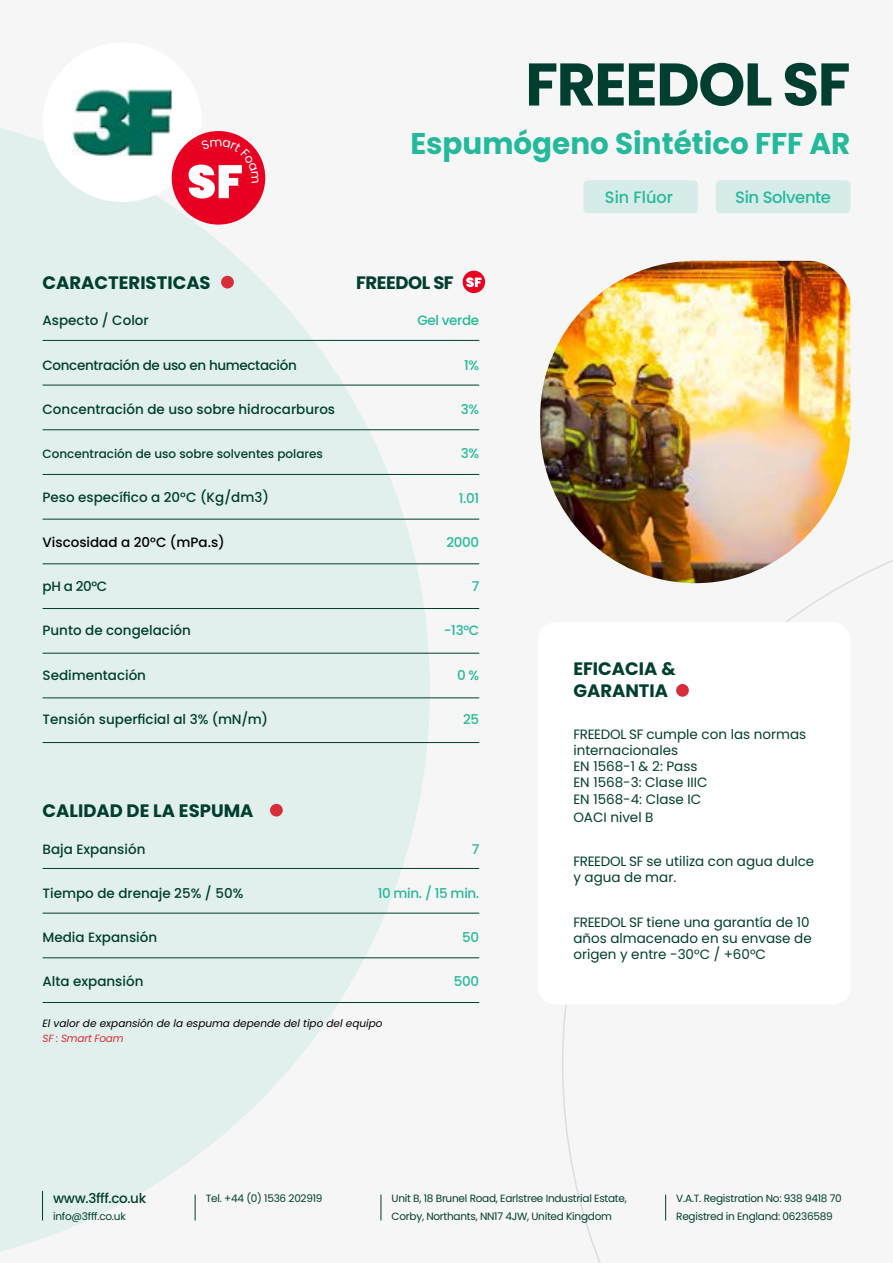
<style>
.page{position:relative;width:893px;height:1263px;background:#f6f6f6}
.page>*{position:absolute;margin:0;border:0;box-sizing:border-box;transform-origin:0 0}
.t1{font:700 60px "Poppins";letter-spacing:-.025em;color:#003e2f}
.t2{font:700 30px "Poppins";color:#25b99b}
.t3{font:700 18px/21.6px "Poppins";color:#003e2f}
.t4{font:700 18px "Poppins";letter-spacing:-.025em;color:#003e2f}
.t5{font:500 16.5px "Poppins";letter-spacing:-.025em;color:#25b99b}
.t6{font:500 16.5px "Poppins";color:#25b99b}
.t7{font:13.5px/16.2px "Poppins";color:#003e2f}
.t8{font:500 13.5px "Poppins";color:#003e2f}
.t9{font:500 13.5px "Poppins";letter-spacing:-.025em;color:#25b99b}
.t10{font:500 13.5px "Poppins";letter-spacing:-.025em;color:#003e2f}
.t11{font:500 13.5px "Poppins";color:#000}
.t12{font:500 12px "Poppins";color:#003e2f}
.t13{font:10.5px/18px "Poppins";letter-spacing:-.025em;color:#003e2f}
.t14{font:italic 10.5px "Poppins";color:#000}
.t15{font:italic 10.5px "Poppins";letter-spacing:-.025em;color:#d72d38}
</style>
<div class="page">
<svg style="left:0;top:128px;width:430px;height:1124px;fill:#e1f0ed"></svg>
<svg style="left:42px;top:1191px;width:1px;height:29px"></svg>
<svg style="left:381px;top:1194px;width:1px;height:26px"></svg>
<svg style="left:195px;top:1194px;width:1px;height:26px"></svg>
<svg style="left:665px;top:1194px;width:1px;height:26px"></svg>
<div style="left:538px;top:622px;width:312px;height:383px;background:#fff;border-radius:18px"></div>
<div style="left:43px;top:43px;width:159px;height:159px;background:#fff;border-radius:50%"></div>
<img style="left:73px;top:89px;width:99px;height:66px">
<div style="left:583px;top:180px;width:115px;height:33px;background:#d6ece8;border-radius:4px"></div>
<div style="left:716px;top:180px;width:134px;height:33px;background:#d6ece8;border-radius:4px"></div>
<hr style="left:43px;top:340px;width:436px;height:1px;background:#003e2f">
<hr style="left:43px;top:868px;width:436px;height:1px;background:#003e2f">
<hr style="left:43px;top:519px;width:436px;height:1px;background:#003e2f">
<hr style="left:43px;top:697px;width:436px;height:1px;background:#003e2f">
<hr style="left:43px;top:429px;width:436px;height:1px;background:#003e2f">
<hr style="left:43px;top:957px;width:436px;height:1px;background:#003e2f">
<hr style="left:43px;top:608px;width:436px;height:1px;background:#003e2f">
<hr style="left:43px;top:385px;width:436px;height:1px;background:#003e2f">
<hr style="left:43px;top:913px;width:436px;height:1px;background:#003e2f">
<hr style="left:43px;top:563px;width:436px;height:1px;background:#003e2f">
<hr style="left:43px;top:742px;width:436px;height:1px;background:#003e2f">
<hr style="left:43px;top:474px;width:436px;height:1px;background:#003e2f">
<hr style="left:43px;top:1002px;width:436px;height:1px;background:#003e2f">
<hr style="left:43px;top:653px;width:436px;height:1px;background:#003e2f">
<div style="left:221px;top:276px;width:13px;height:12px;background:#d72d38;border-radius:50%"></div>
<div style="left:676px;top:684px;width:13px;height:13px;background:#d72d38;border-radius:50%"></div>
<div style="left:270px;top:804px;width:13px;height:12px;background:#d72d38;border-radius:50%"></div>
<img style="left:540px;top:261px;width:310px;height:322px">
<div style="left:172px;top:131px;width:93px;height:94px;background:#e70022;border-radius:50%"></div>
<div style="left:463px;top:271px;width:22px;height:22px;background:#e70022;border-radius:50%"></div>
<svg style="left:466px;top:277px;width:15px;height:10px"></svg>
<svg style="left:189px;top:139px;width:70px;height:59px"></svg>
<h1 class="t1" style="left:525px;top:50px;width:327px">FREEDOL SF</h1>
<h3 class="t3" style="left:43px;top:271px;width:170px">CARACTERISTICAS</h3>
<h2 class="t2" style="left:410px;top:126px;width:442px">Espumógeno Sintético FFF AR</h2>
<p class="t6" style="left:605px;top:187px;width:70px">Sin Flúor</p>
<p class="t5" style="left:735px;top:187px;width:97px">Sin Solvente</p>
<h3 class="t4" style="left:356px;top:272px;width:99px">FREEDOL SF</h3>
<p class="t8" style="left:43px;top:313px;width:108px">Aspecto / Color</p>
<p class="t10" style="left:43px;top:357px;width:256px">Concentración de uso en humectación</p>
<p class="t8" style="left:43px;top:401px;width:294px">Concentración de uso sobre hidrocarburos</p>
<p class="t12" style="left:43px;top:447px;width:282px">Concentración de uso sobre solventes polares</p>
<p class="t8" style="left:43px;top:490px;width:228px">Peso específico a 20°C (Kg/dm3)</p>
<p class="t11" style="left:43px;top:534px;width:184px">Viscosidad a 20°C (mPa.s)</p>
<p class="t8" style="left:43px;top:578px;width:66px">pH a 20°C</p>
<p class="t8" style="left:43px;top:623px;width:150px">Punto de congelación</p>
<p class="t8" style="left:43px;top:667px;width:105px">Sedimentación</p>
<p class="t8" style="left:43px;top:711px;width:227px">Tensión superficial al 3% (mN/m)</p>
<h3 class="t3" style="left:43px;top:799px;width:212px">CALIDAD DE LA ESPUMA</h3>
<p class="t9" style="left:417px;top:313px;width:63px">Gel verde</p>
<p class="t9" style="left:464px;top:357px;width:17px">1%</p>
<p class="t9" style="left:461px;top:401px;width:20px">3%</p>
<p class="t9" style="left:461px;top:446px;width:20px">3%</p>
<p class="t9" style="left:459px;top:490px;width:22px">1.01</p>
<p class="t9" style="left:446px;top:534px;width:34px">2000</p>
<p class="t9" style="left:472px;top:578px;width:9px">7</p>
<p class="t9" style="left:444px;top:623px;width:37px">-13°C</p>
<p class="t9" style="left:457px;top:667px;width:24px">0 %</p>
<p class="t9" style="left:463px;top:711px;width:18px">25</p>
<p class="t8" style="left:43px;top:841px;width:104px">Baja Expansión</p>
<p class="t8" style="left:43px;top:885px;width:202px">Tiempo de drenaje 25% / 50%</p>
<p class="t8" style="left:43px;top:929px;width:116px">Media Expansión</p>
<p class="t8" style="left:43px;top:974px;width:102px">Alta expansión</p>
<p class="t14" style="left:43px;top:1017px;width:342px">El valor de expansión de la espuma depende del tipo del equipo</p>
<p class="t15" style="left:43px;top:1032px;width:83px">SF : Smart Foam</p>
<p class="t9" style="left:472px;top:841px;width:9px">7</p>
<p class="t9" style="left:378px;top:885px;width:103px">10 min. / 15 min.</p>
<p class="t9" style="left:462px;top:929px;width:18px">50</p>
<p class="t9" style="left:454px;top:974px;width:27px">500</p>
<h3 class="t3" style="left:573px;top:658px;width:104px">EFICACIA &amp;<br>GARANTIA</h3>
<p class="t7" style="left:573px;top:726px;width:234px">FREEDOL SF cumple con las normas internacionales<br>EN 1568-1 &amp; 2: Pass<br>EN 1568-3: Clase IIIC<br>EN 1568-4: Clase IC</p>
<p class="t7" style="left:573px;top:809px;width:82px">OACI nivel B</p>
<p class="t7" style="left:573px;top:853px;width:242px">FREEDOL SF se utiliza con agua dulce y agua de mar.</p>
<p class="t7" style="left:573px;top:914px;width:240px">FREEDOL SF tiene una garantía de 10 años almacenado en su envase de origen y entre -30°C / +60°C</p>
<p class="t10" style="left:53px;top:1190px;width:95px">www.3fff.co.uk</p>
<p class="t13" style="left:392px;top:1190px;width:237px">Unit B, 18 Brunel Road, Earlstree Industrial Estate,<br>Corby, Northants, NN17 4JW, United Kingdom</p>
<p class="t13" style="left:206px;top:1190px;width:118px">Tel. +44 (0) 1536 202919</p>
<p class="t13" style="left:53px;top:1208px;width:74px">info@3fff.co.uk</p>
<p class="t13" style="left:676px;top:1190px;width:167px">V.A.T. Registration No: 938 9418 70<br>Registred in England: 06236589</p>
</div>
